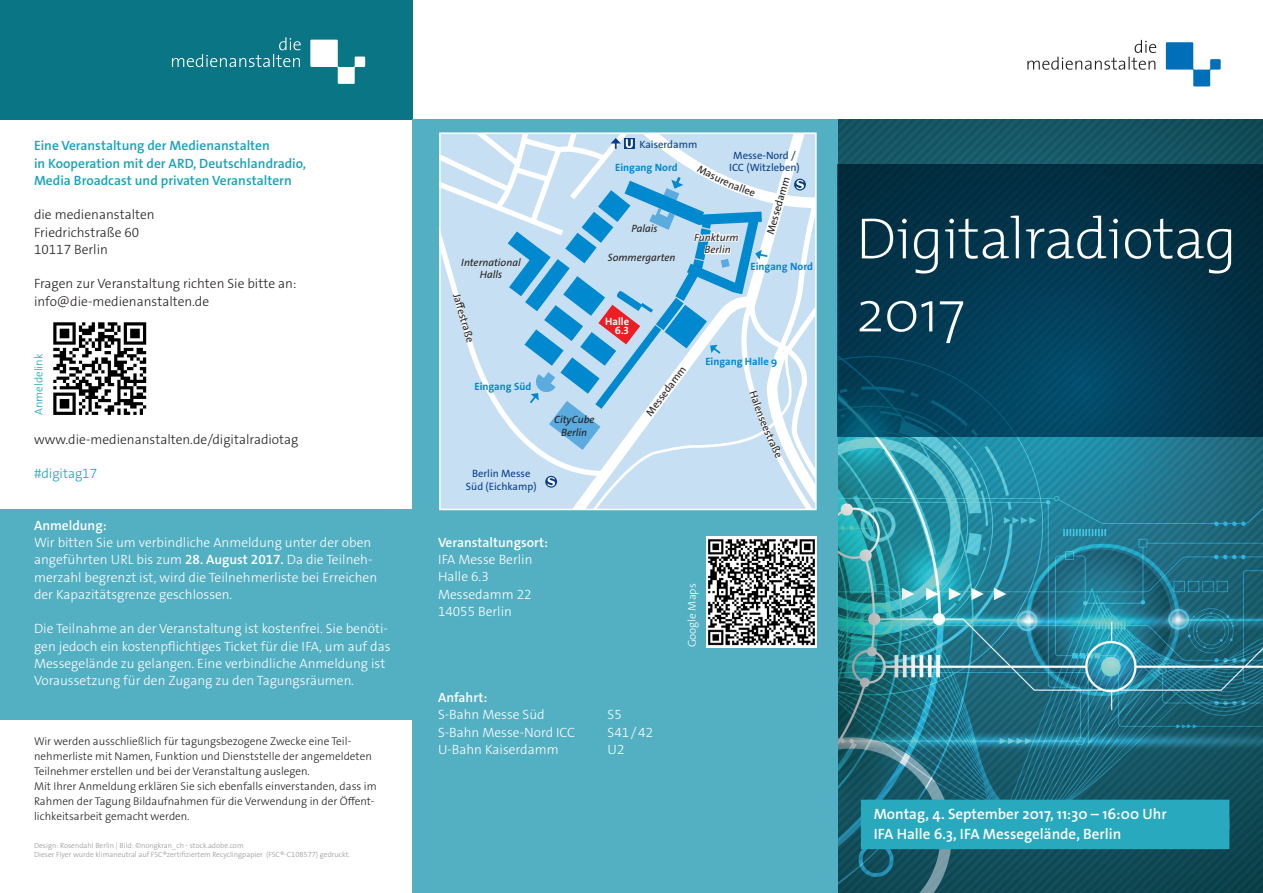
<style>
.page{position:relative;width:1263px;height:893px;background:#fff}
.page>*{position:absolute;margin:0;border:0;box-sizing:border-box;transform-origin:0 0}
.Headline_40pt{font:300 58.5px/73.1px "The Mix CV Extra";letter-spacing:-.01em;color:#fff}
._05_Datum_und_Ort_bl{font:600 15px "The Sans Os F";color:#fff}
._02_Fließtext{font:300 13.5px/17.2px "The Sans Os F";color:#fff}
._02_Fließtext-2{font:600 13.5px "The Sans Os F";color:#17a2b8}
._02_Fließtext-3{font:300 13.5px "The Sans Os F";color:#231f20}
._01_Fließtext_Intro{font:300 13.5px "The Sans Os F";color:#231f20}
._02_Fließtext-4{font:600 13.5px "The Sans Os F";color:#fff}
._02_Fließtext-5{font:300 13.5px "The Sans Os F";color:#17a2b8}
._03_Fließtext_klein{font:300 11.25px/15px "The Sans Os F";color:#231f20}
._03_Fließtext_klein-2{font:300 11.25px "The Sans Os F";color:#17a2b8}
._03_Fließtext_klein-3{font:300 11.25px "The Sans Os F";color:#fff}
.t1{font:italic 10.65px/12.8px "The Sans Os F";color:#231f20;text-align:center}
.t2{font:10.65px/12.8px "The Sans Os F";color:#083e89;text-align:center}
.t3{font:700 10.65px "The Sans Os F";color:#0089cf}
.t4{font:10.65px "The Sans Os F";color:#231f20}
.t5{font:700 10.65px/9.8px "The Sans Os F";color:#fff;text-align:right}
._03_Fließtext_klein-4{font:300 7.5px "The Sans Os F";color:#939598}
.s1{font-weight:600}
</style>
<div class="page">
<img style="left:838px;top:119px;width:425px;height:774px">
<svg style="left:1027px;top:40px;width:129px;height:30px"></svg>
<svg style="left:1166px;top:42px;width:55px;height:44px"></svg>
<div style="left:0;top:509px;width:412px;height:210px;background:#53b0c3"></div>
<div style="left:0;top:0;width:412px;height:119px;background:#0a7585"></div>
<div style="left:412px;top:119px;width:426px;height:774px;background:#53b0c3"></div>
<svg style="left:838px;top:165px;width:425px;height:272px;background:#02384f"></svg>
<svg style="left:172px;top:37px;width:129px;height:30px"></svg>
<svg style="left:310px;top:40px;width:55px;height:44px"></svg>
<img style="left:706px;top:537px;width:111px;height:110px">
<img style="left:53px;top:322px;width:94px;height:93px">
<div style="left:861px;top:800px;width:368px;height:30px;background:#28a9be"></div>
<div style="left:861px;top:819px;width:368px;height:30px;background:#28a9be"></div>
<svg style="left:440px;top:133px;width:376px;height:376px;background:#bad9ee"></svg>
<p class="_02_Fließtext-2" style="left:34px;top:137px;width:237px">Eine Veranstaltung der Medienanstalten</p>
<p class="_02_Fließtext-2" style="left:34px;top:154px;width:274px">in Kooperation mit der ARD, Deutschlandradio,</p>
<p class="_02_Fließtext-2" style="left:34px;top:172px;width:259px">Media Broadcast und privaten Veranstaltern</p>
<p class="_01_Fließtext_Intro" style="left:34px;top:206px;width:122px">die medienanstalten</p>
<p class="_01_Fließtext_Intro" style="left:34px;top:223px;width:107px">Friedrichstraße 60</p>
<p class="_01_Fließtext_Intro" style="left:34px;top:241px;width:75px">10117 Berlin</p>
<p class="_02_Fließtext-3" style="left:34px;top:275px;width:264px">Fragen zur Veranstaltung richten Sie bitte an:</p>
<p class="_02_Fließtext-3" style="left:34px;top:292px;width:177px">info@die-medienanstalten.de</p>
<p class="_03_Fließtext_klein-2" style="left:31px;top:415px;width:63px;rotate:-90deg">Anmeldelink</p>
<p class="_02_Fließtext-3" style="left:34px;top:430px;width:266px">www.die-medienanstalten.de/digitalradiotag</p>
<p class="_02_Fließtext-5" style="left:34px;top:465px;width:65px">#digitag17</p>
<p class="_02_Fließtext-4" style="left:34px;top:517px;width:74px">Anmeldung:</p>
<p class="_02_Fließtext" style="left:34px;top:534px;width:345px">Wir bitten Sie um verbindliche Anmeldung unter der oben angeführten URL bis zum <span class="s1">28. August 2017.</span> Da die Teilneh&shy;merzahl begrenzt ist, wird die Teilnehmerliste bei Erreichen der Kapazitätsgrenze geschlossen.</p>
<p class="_02_Fließtext" style="left:34px;top:620px;width:358px">Die Teilnahme an der Veranstaltung ist kostenfrei. Sie benöti&shy;gen jedoch ein kostenpflichtiges Ticket für die IFA, um auf das Messegelände zu gelangen. Eine verbindliche Anmeldung ist Voraussetzung für den Zugang zu den Tagungsräumen.</p>
<p class="_03_Fließtext_klein" style="left:34px;top:734px;width:339px">Wir werden ausschließlich für tagungsbezogene Zwecke eine Teil&shy;nehmerliste mit Namen, Funktion und Dienststelle der angemeldeten<br>Teilnehmer erstellen und bei der Veranstaltung auslegen.</p>
<p class="_03_Fließtext_klein" style="left:34px;top:779px;width:344px">Mit Ihrer Anmeldung erklären Sie sich ebenfalls einverstanden, dass im<br>Rahmen der Tagung Bildaufnahmen für die Verwendung in der Öffent&shy;lichkeitsarbeit gemacht werden.</p>
<p class="_03_Fließtext_klein-4" style="left:34px;top:840px;width:211px">Design: Rosendahl Berlin | Bild: ©nongkran_ch - stock.adobe.com</p>
<p class="_03_Fließtext_klein-4" style="left:34px;top:849px;width:318px">Dieser Flyer wurde klimaneutral auf FSC®zertifiziertem Recyclingpapier (FSC®-C108577) gedruckt.</p>
<p class="t1" style="left:461px;top:256px;width:61px">International<br>Halls</p>
<p class="t4" style="left:463px;top:292px;width:52px;rotate:74deg">Jafestraße</p>
<p class="t3" style="left:474px;top:380px;width:58px">Eingang Süd</p>
<p class="t2" style="left:466px;top:467px;width:72px">Berlin Messe<br>Süd (Eichkamp)</p>
<p class="t2" style="left:639px;top:138px;width:59px">Kaiserdamm</p>
<p class="t3" style="left:615px;top:160px;width:64px">Eingang Nord</p>
<p class="t2" style="left:729px;top:149px;width:72px">Messe-Nord /<br>ICC (Witzleben)</p>
<p class="t1" style="left:631px;top:222px;width:28px">Palais</p>
<p class="t1" style="left:608px;top:251px;width:69px">Sommergarten</p>
<p class="t1" style="left:694px;top:231px;width:46px">Funkturm<br>Berlin</p>
<p class="t4" style="left:763px;top:232px;width:61px;rotate:-74deg">Messedamm</p>
<p class="t3" style="left:750px;top:259px;width:64px">Eingang Nord</p>
<p class="t5" style="left:605px;top:316px;width:25px">Halle<br>6.3</p>
<p class="t1" style="left:554px;top:414px;width:42px">CityCube<br>Berlin</p>
<p class="t4" style="left:643px;top:410px;width:61px;rotate:-53deg">Messedamm</p>
<p class="t3" style="left:705px;top:355px;width:73px">Eingang Halle 9</p>
<p class="_02_Fließtext-4" style="left:438px;top:534px;width:112px">Veranstaltungsort:</p>
<p class="_02_Fließtext" style="left:438px;top:551px;width:96px">IFA Messe Berlin</p>
<p class="_02_Fließtext" style="left:438px;top:568px;width:52px">Halle 6.3</p>
<p class="_02_Fließtext" style="left:438px;top:585px;width:95px">Messedamm 22</p>
<p class="_02_Fließtext" style="left:438px;top:603px;width:75px">14055 Berlin</p>
<p class="_03_Fließtext_klein-3" style="left:685px;top:647px;width:65px;rotate:-90deg">Google Maps</p>
<p class="_02_Fließtext-4" style="left:438px;top:689px;width:51px">Anfahrt:</p>
<p class="_02_Fließtext" style="left:438px;top:706px;width:108px">S-Bahn Messe Süd</p>
<p class="_02_Fließtext" style="left:607px;top:706px;width:16px">S5</p>
<p class="_02_Fließtext" style="left:438px;top:723px;width:139px">S-Bahn Messe-Nord ICC</p>
<p class="_02_Fließtext" style="left:607px;top:723px;width:47px">S41/42</p>
<p class="_02_Fließtext" style="left:438px;top:741px;width:122px">U-Bahn Kaiserdamm</p>
<p class="_02_Fließtext" style="left:607px;top:741px;width:18px">U2</p>
<p class="Headline_40pt" style="left:856px;top:200px;width:382px">Digitalradiotag<br>2017</p>
<p class="_05_Datum_und_Ort_bl" style="left:874px;top:804px;width:295px">Montag, 4. September 2017, 11:30 – 16:00 Uhr</p>
<p class="_05_Datum_und_Ort_bl" style="left:874px;top:824px;width:249px">IFA Halle 6.3, IFA Messegelände, Berlin</p>
</div>
